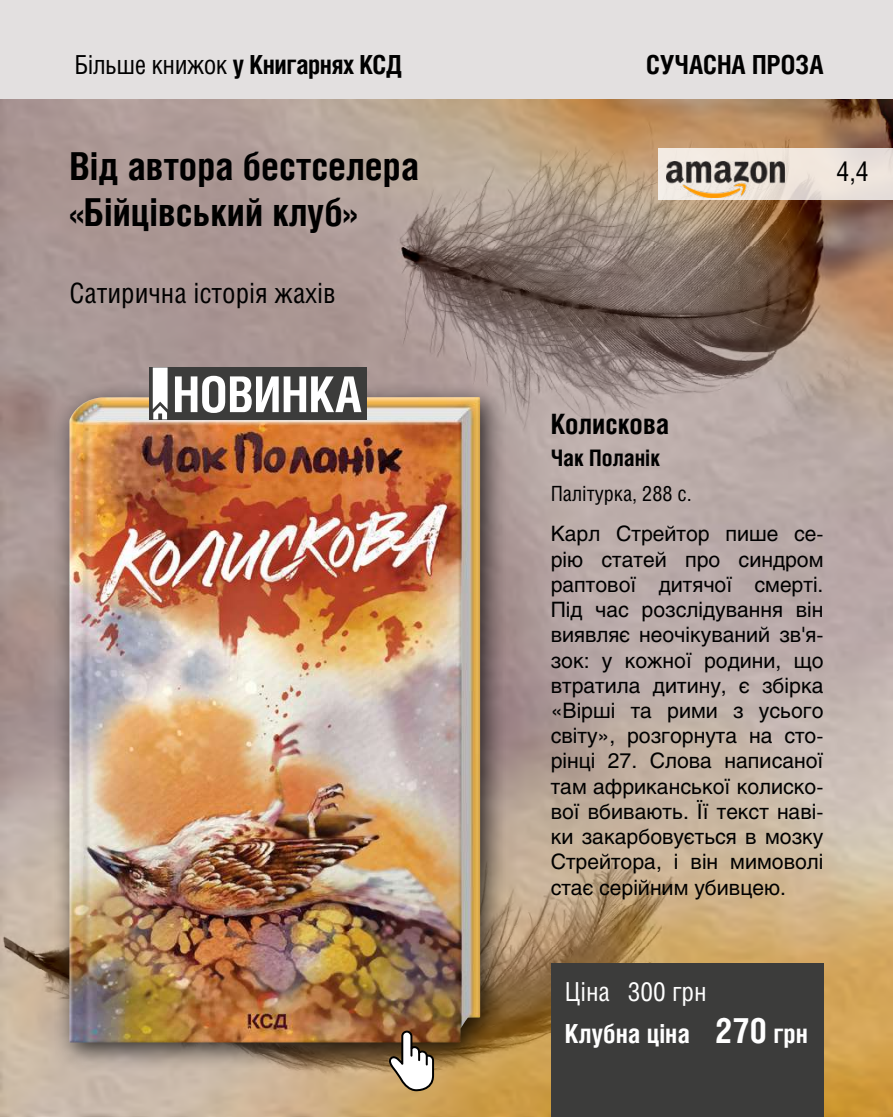
<style>
.page{position:relative;width:893px;height:1117px;background:#fff}
.page>*{position:absolute;margin:0;border:0;box-sizing:border-box;transform-origin:0 0}
.t1{font:700 38.5px/46.2px "Helios Cond";color:#000}
.t2{font:28px "Helios Cond";color:#000}
.t3{font:700 28px "Helios Cond";color:#000}
.t4{font:27.12px "Helios Cond";color:#000}
.t5{font:700 26.25px "Helios Cond";letter-spacing:-.01em;color:#000}
.t6{font:700 26.25px/42px "Helios Cond";color:#fff}
.t7{font:700 22.75px "Helios Cond";color:#000}
.t8{font:21px/25.2px "Helios";color:#000;text-align:justify}
.t9{font:21px "Helios Cond";color:#000}
.s1{font-weight:400}
.s2{font-size:35px}
</style>
<div class="page">
<div style="left:0;top:0;width:893px;height:99px;background:#e3e0e0"></div>
<img style="left:0;top:99px;width:893px;height:1017px">
<div style="left:53px;top:381px;width:454px;height:690px;background:#000;opacity:.75"></div>
<img style="left:69px;top:397px;width:411px;height:645px">
<div style="left:551px;top:962px;width:272px;height:154px;background:#3c3c3b"></div>
<svg style="left:386px;top:1029px;width:49px;height:62px"></svg>
<svg style="left:658px;top:149px;width:235px;height:51px;background:#ece3db"></svg>
<img style="left:666px;top:161px;width:118px;height:36px">
<div style="left:149px;top:367px;width:218px;height:52px;background:#3c3c3b"></div>
<svg style="left:153px;top:367px;width:15px;height:52px"></svg>
<svg style="left:175px;top:375px;width:186px;height:38px"></svg>
<p class="t5" style="left:74px;top:49px;width:329px"><span class="s1">Більше книжок</span> у Книгарнях КСД</p>
<p class="t5" style="left:646px;top:49px;width:179px">СУЧАСНА ПРОЗА</p>
<h1 class="t1" style="left:69px;top:142px;width:351px">Від автора бестселера «Бійцівський клуб»</h1>
<h2 class="t2" style="left:69px;top:276px;width:268px">Сатирична історія жахів</h2>
<p class="t4" style="left:836px;top:155px;width:34px">4,4</p>
<h2 class="t3" style="left:551px;top:407px;width:120px">Колискова</h2>
<p class="t7" style="left:551px;top:444px;width:111px">Чак Поланік</p>
<p class="t9" style="left:551px;top:481px;width:143px">Палітурка, 288 с.</p>
<p class="t8" style="left:551px;top:521px;width:274px">Карл Стрейтор пише се&shy;рію статей про синдром раптової дитячої смерті.<br>Під час розслідування він виявляє неочікуваний зв'я&shy;зок: у кожної родини, що втратила дитину, є збірка «Вірші та рими з усього світу», розгорнута на сто&shy;рінці 27. Слова написаної там африканської колиско&shy;вої вбивають. Її текст наві&shy;ки закарбовується в мозку Стрейтора, і він мимоволі стає серійним убивцею.</p>
<p class="t6" style="left:565px;top:969px;width:245px"><span class="s1">Ціна 300 грн<br></span>Клубна ціна <span class="s2">270</span> грн</p>
</div>
